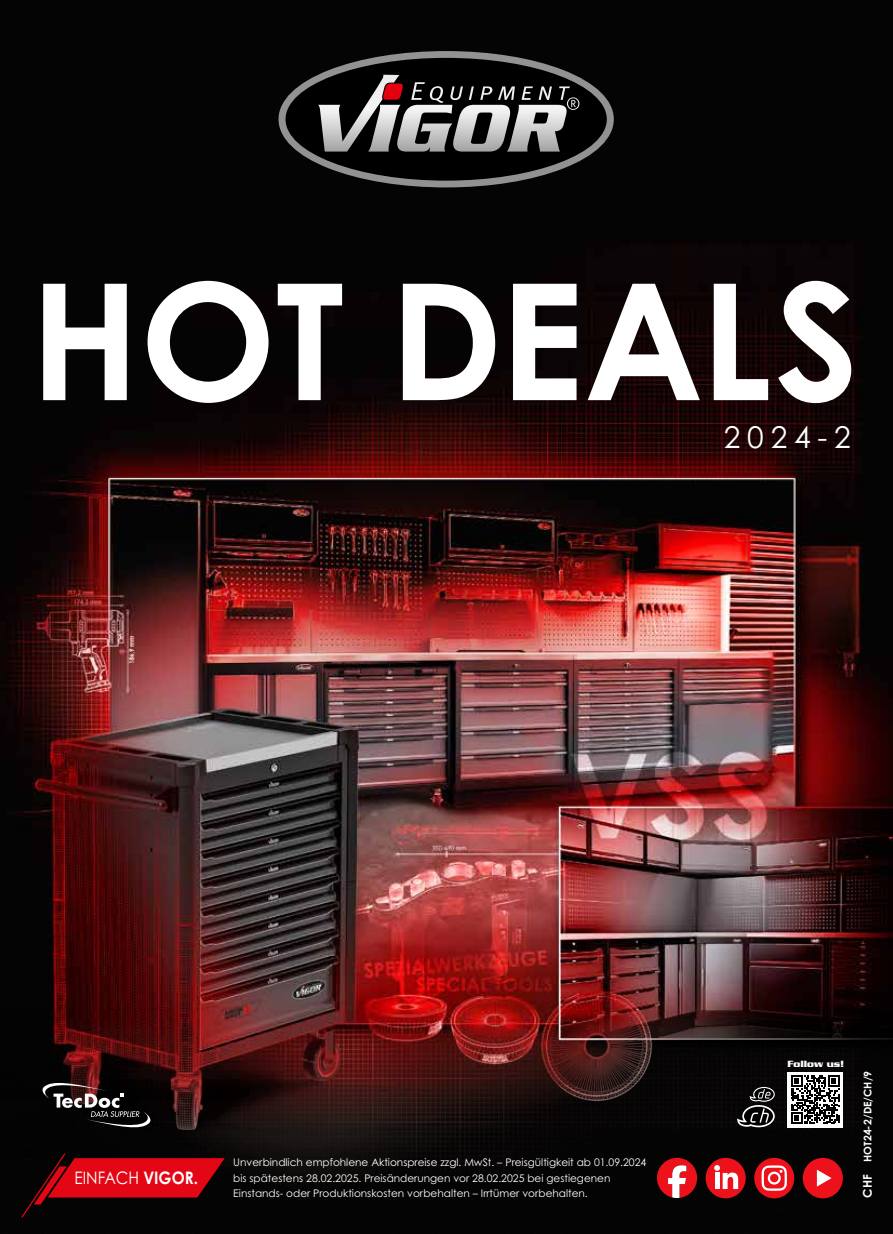
<style>
.page{position:relative;width:893px;height:1234px;background:#fff}
.page>*{position:absolute;margin:0;border:0;box-sizing:border-box;transform-origin:0 0}
.t1{font:700 162px "Century Gothic Pro Cyr";color:#fff}
.t2{font:30px "Century Gothic Pro Cyr";color:#fff}
.t3{font:17.25px "Century Gothic Pro Cyr";color:#fff;scale:.9 1}
.t4{font:700 12px "Century Gothic Pro Cyr";color:#fff}
.t5{font:10.5px/15.8px "Century Gothic Pro Cyr";color:#fff}
.t6{font:700 10.5px "Century Gothic Pro Cyr";color:#fff}
.t7{font:700 9.75px "Serpentine Pro";color:#fff}
.s1{font-weight:700}
.s2{font-family:"Century Gothic Pro";font-weight:700}
</style>
<div class="page">
<img style="left:0;top:0;width:893px;height:1233px">
<svg style="left:279px;top:51px;width:335px;height:136px;background:#333"></svg>
<div style="left:286px;top:58px;width:321px;height:122px;background:#000;border-radius:50%"></div>
<svg style="left:318px;top:75px;width:261px;height:76px"></svg>
<svg style="left:41px;top:1079px;width:111px;height:51px;background:#2c2626"></svg>
<svg style="left:21px;top:1153px;width:204px;height:63px;background:#70050b"></svg>
<svg style="left:657px;top:1157px;width:40px;height:40px"></svg>
<div style="left:754px;top:1157px;width:40px;height:40px;background:#ec111a;border-radius:50%"></div>
<svg style="left:762px;top:1165px;width:25px;height:25px"></svg>
<div style="left:803px;top:1157px;width:40px;height:40px;background:#ec111a;border-radius:50%"></div>
<svg style="left:817px;top:1169px;width:15px;height:17px"></svg>
<div style="left:706px;top:1157px;width:40px;height:40px;background:#ec111a;border-radius:50%"></div>
<svg style="left:714px;top:1165px;width:24px;height:23px"></svg>
<div style="left:787px;top:1071px;width:56px;height:55px;background:#fff"></div>
<svg style="left:791px;top:1075px;width:49px;height:48px"></svg>
<svg style="left:737px;top:1086px;width:38px;height:40px;background:#393938"></svg>
<h1 class="t1" style="left:30px;top:240px;width:831px">HOT DEALS</h1>
<h2 class="t2" style="left:724px;top:418px;width:128px">2024-2</h2>
<h3 class="t3" style="left:74px;top:1166px;width:139px">EINFACH <span class="s1">VIGOR</span><span class="s2">.</span></h3>
<p class="t5" style="left:233px;top:1153px;width:415px">Unverbindlich empfohlene Aktionspreise zzgl. MwSt. – Preisgültigkeit ab 01.09.2024 bis spätestens 28.02.2025. Preisänderungen vor 28.02.2025 bei gestiegenen<br>Einstands- oder Produktionskosten vorbehalten – Irrtümer vorbehalten.</p>
<p class="t7" style="left:787px;top:1058px;width:58px">Follow us!</p>
<p class="t6" style="left:861px;top:1161px;width:92px;rotate:-90deg">HOT24-2/DE/CH/9</p>
<p class="t4" style="left:860px;top:1197px;width:25px;rotate:-90deg">CHF</p>
</div>
